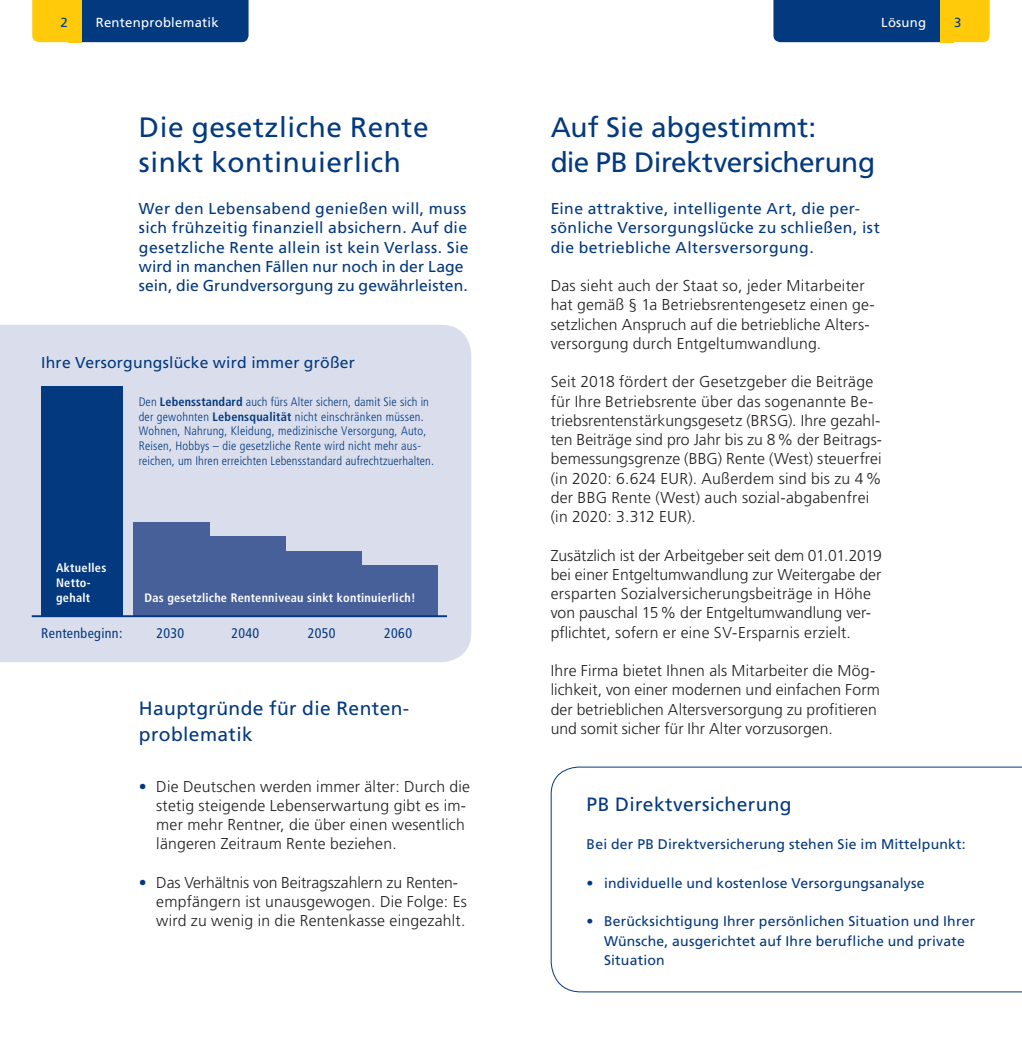
<style>
.page{position:relative;width:1022px;height:1042px;background:#fff}
.page>*{position:absolute;margin:0;border:0;box-sizing:border-box;transform-origin:0 0}
.t1{font:28px/35px "Frutiger LT Std";letter-spacing:-.015em;color:#03397e}
.t2{font:28px/35px "Frutiger LT Std";letter-spacing:.02em;color:#03397e}
.t3{font:19.25px/26.2px "Frutiger LT Std";letter-spacing:.02em;color:#03397e}
.t4{font:300 15.75px/19.2px "Frutiger LT Std";letter-spacing:.015em;color:#231f20}
.t5{font:15.75px/19.2px "Frutiger LT Std";letter-spacing:.02em;color:#03397e}
.t6{font:14px/19.2px "Frutiger LT Std";letter-spacing:.015em;color:#03397e}
.t7{font:condensed 14px "Frutiger LT Std";letter-spacing:.025em;color:#03397e}
.t8{font:13.12px "Frutiger LT Std";letter-spacing:.02em;color:#fff}
.t9{font:13.12px "Frutiger LT Std";color:#03397e}
.t10{font:300 condensed 12.25px/14.7px "Frutiger LT Std";letter-spacing:.02em;color:#03397e}
.t11{font:700 condensed 12.25px/14.7px "Frutiger LT Std";letter-spacing:.02em;color:#fff}
.s1{font-weight:700}
.s2{color:#03397e}
</style>
<div class="page">
<svg style="left:550px;top:766px;width:472px;height:227px"></svg>
<div style="left:0;top:325px;width:471px;height:337px;background:#dadeec"></div>
<div style="left:41px;top:386px;width:82px;height:231px;background:#03397e"></div>
<div style="left:133px;top:521px;width:77px;height:95px;background:#48609a"></div>
<div style="left:209px;top:536px;width:77px;height:80px;background:#48609a"></div>
<div style="left:285px;top:551px;width:77px;height:65px;background:#48609a"></div>
<div style="left:361px;top:565px;width:77px;height:51px;background:#48609a"></div>
<hr style="left:32px;top:615px;width:415px;height:2px;background:#03397e">
<svg style="left:32px;top:0;width:217px;height:42px;background:#30536a"></svg>
<div style="left:68px;top:0;width:14px;height:42px;background:#feca0a"></div>
<svg style="left:773px;top:0;width:217px;height:42px;background:#30536a"></svg>
<div style="left:940px;top:0;width:14px;height:42px;background:#feca0a"></div>
<p class="t9" style="left:61px;top:15px;width:9px">2</p>
<p class="t8" style="left:96px;top:15px;width:125px">Rentenproblematik</p>
<p class="t8" style="left:881px;top:15px;width:47px">Lösung</p>
<p class="t9" style="left:954px;top:15px;width:9px">3</p>
<h1 class="t2" style="left:139px;top:110px;width:291px">Die gesetzliche Rente sinkt kontinuierlich</h1>
<p class="t5" style="left:139px;top:199px;width:331px">Wer den Lebensabend genießen will, muss sich frühzeitig finanziell absichern. Auf die gesetzliche Rente allein ist kein Verlass. Sie wird in manchen Fällen nur noch in der Lage sein, die Grundversorgung zu gewährleisten.</p>
<p class="t5" style="left:41px;top:353px;width:315px">Ihre Versorgungslücke wird immer größer</p>
<p class="t10" style="left:139px;top:395px;width:297px">Den <span class="s1">Lebensstandard</span> auch fürs Alter sichern, damit Sie sich in der gewohnten <span class="s1">Lebensqualität</span> nicht einschränken müssen.<br>Wohnen, Nahrung, Kleidung, medizinische Versorgung, Auto, Reisen, Hobbys – die gesetzliche Rente wird nicht mehr aus&shy;reichen, um Ihren erreichten Lebensstandard aufrechtzuerhalten.</p>
<p class="t11" style="left:56px;top:561px;width:52px">Aktuelles<br>Netto&shy;gehalt</p>
<p class="t11" style="left:144px;top:590px;width:273px">Das gesetzliche Rentenniveau sinkt kontinuierlich!</p>
<p class="t7" style="left:41px;top:625px;width:83px">Rentenbeginn:</p>
<p class="t7" style="left:156px;top:625px;width:29px">2030</p>
<p class="t7" style="left:231px;top:625px;width:29px">2040</p>
<p class="t7" style="left:308px;top:625px;width:29px">2050</p>
<p class="t7" style="left:384px;top:625px;width:29px">2060</p>
<p class="t3" style="left:139px;top:695px;width:270px">Hauptgründe für die Renten&shy;problematik</p>
<p class="t4" style="left:156px;top:777px;width:315px;text-indent:-17px"><span class="s2">•</span> Die Deutschen werden immer älter: Durch die stetig steigende Lebenserwartung gibt es im&shy;mer mehr Rentner, die über einen wesentlich längeren Zeitraum Rente beziehen.</p>
<p class="t4" style="left:156px;top:873px;width:312px;text-indent:-17px"><span class="s2">•</span> Das Verhältnis von Beitragszahlern zu Renten&shy;empfängern ist unausgewogen. Die Folge: Es wird zu wenig in die Rentenkasse eingezahlt.</p>
<h1 class="t1" style="left:551px;top:110px;width:326px">Auf Sie abgestimmt:<br>die PB Direktversicherung</h1>
<p class="t5" style="left:551px;top:199px;width:331px">Eine attraktive, intelligente Art, die per&shy;sönliche Versorgungslücke zu schließen, ist die betriebliche Altersversorgung.</p>
<p class="t4" style="left:551px;top:276px;width:326px">Das sieht auch der Staat so, jeder Mitarbeiter hat gemäß § 1a Betriebsrentengesetz einen ge&shy;setzlichen Anspruch auf die betriebliche Alters&shy;versorgung durch Entgeltumwandlung.</p>
<p class="t4" style="left:551px;top:372px;width:333px">Seit 2018 fördert der Gesetzgeber die Beiträge für Ihre Betriebsrente über das sogenannte Be&shy;triebsrentenstärkungsgesetz (BRSG). Ihre gezahl&shy;ten Beiträge sind pro Jahr bis zu 8% der Beitrags&shy;bemessungsgrenze (BBG) Rente (West) steuerfrei (in 2020: 6.624 EUR). Außerdem sind bis zu 4% der BBG Rente (West) auch sozial-abgabenfrei (in 2020: 3.312 EUR).</p>
<p class="t4" style="left:551px;top:546px;width:333px">Zusätzlich ist der Arbeitgeber seit dem 01.01.2019 bei einer Entgeltumwandlung zur Weitergabe der ersparten Sozialversicherungsbeiträge in Höhe von pauschal 15% der Entgeltumwandlung ver&shy;pflichtet, sofern er eine SV-Ersparnis erzielt.</p>
<p class="t4" style="left:551px;top:661px;width:331px">Ihre Firma bietet Ihnen als Mitarbeiter die Mög&shy;lichkeit, von einer modernen und einfachen Form der betrieblichen Altersversorgung zu profitieren und somit sicher für Ihr Alter vorzusorgen.</p>
<p class="t3" style="left:587px;top:791px;width:207px">PB Direktversicherung</p>
<p class="t6" style="left:587px;top:835px;width:381px">Bei der PB Direktversicherung stehen Sie im Mittelpunkt:</p>
<p class="t6" style="left:587px;top:873px;width:339px">• individuelle und kostenlose Versorgungsanalyse</p>
<p class="t6" style="left:604px;top:912px;width:373px;text-indent:-17px">• Berücksichtigung Ihrer persönlichen Situation und Ihrer<br>Wünsche, ausgerichtet auf Ihre berufliche und private<br>Situation</p>
</div>
